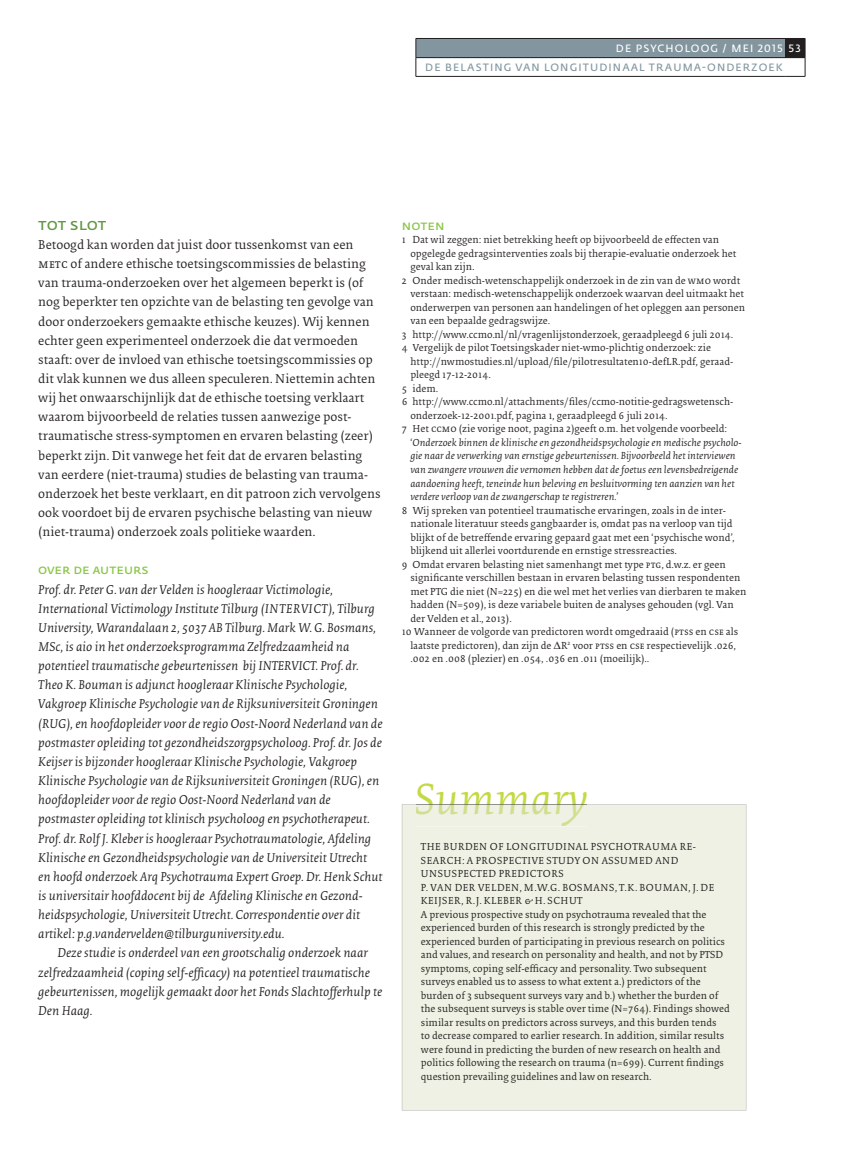
<style>
.page{position:relative;width:842px;height:1168px;background:#fff}
.page>*{position:absolute;margin:0;border:0;box-sizing:border-box;transform-origin:0 0}
.t1{font:italic 45px "Collis";color:#c4d944}
.t2{font:600 16.5px "Fedra Sans Std";letter-spacing:-.01em;color:#619843}
.t3{font:600 13.5px "Fedra Sans Std";color:#8ac648}
.t4{font:italic 13.2px/19.2px "Collis";color:#231f20}
.t5{font:13.2px/19.2px "Collis";color:#231f20}
.t6{font:10.5px/13.5px "Collis";color:#231f20}
.t7{font:italic 10.5px "Collis";color:#231f20}
.t8{font:600 10.5px "Fedra Sans Std";letter-spacing:.14em;color:#83969f}
.t9{font:600 10.5px "Fedra Sans Std";letter-spacing:.11em;color:#fff}
.s1{font-style:normal}
.s2{font-family:"Times"}
</style>
<div class="page">
<div style="left:402px;top:804px;width:344px;height:306px;background:#eef1e3"></div>
<hr style="left:416px;top:804px;width:171px;height:1px;background:#90928b">
<div style="left:416px;top:38px;width:370px;height:20px;background:#83969f"></div>
<hr style="left:416px;top:38px;width:370px;height:1px;background:#231f20">
<hr style="left:416px;top:57px;width:370px;height:1px;background:#231f20">
<svg style="left:416px;top:39px;width:1px;height:37px"></svg>
<hr style="left:416px;top:76px;width:370px;height:1px;background:#231f20">
<svg style="left:786px;top:38px;width:20px;height:39px"></svg>
<p class="t9" style="left:616px;top:42px;width:168px">DE PSYCHOLOOG / MEI 2015</p>
<p class="t8" style="left:425px;top:61px;width:358px">DE BELASTING VAN LONGITUDINAAL TRAUMA-ONDERZOEK</p>
<p class="t9" style="left:788px;top:42px;width:14px">53</p>
<h2 class="t2" style="left:38px;top:214px;width:70px">TOT SLOT</h2>
<p class="t5" style="left:38px;top:236px;width:344px">Betoogd kan worden dat juist door tussenkomst van een metc of andere ethische toetsingscommissies de belasting van trauma-onderzoeken over het algemeen beperkt is (of nog beperkter ten opzichte van de belasting ten gevolge van door onderzoekers gemaakte ethische keuzes). Wij kennen echter geen experimenteel onderzoek die dat vermoeden staaft: over de invloed van ethische toetsingscommissies op dit vlak kunnen we dus alleen speculeren. Niettemin achten wij het onwaarschijnlijk dat de ethische toetsing verklaart waarom bijvoorbeeld de relaties tussen aanwezige post&shy;traumatische stress-symptomen en ervaren belasting (zeer) beperkt zijn. Dit vanwege het feit dat de ervaren belasting van eerdere (niet-trauma) studies de belasting van trauma&shy;onderzoek het beste verklaart, en dit patroon zich vervolgens ook voordoet bij de ervaren psychische belasting van nieuw (niet-trauma) onderzoek zoals politieke waarden.</p>
<p class="t3" style="left:38px;top:561px;width:112px">OVER DE AUTEURS</p>
<p class="t4" style="left:38px;top:580px;width:346px">Prof. dr. Peter G. van der Velden is hoogleraar Victimologie, International Victimology Institute Tilburg (INTERVICT), Tilburg University, Warandalaan 2, 5037 AB Tilburg. Mark W. G. Bosmans, MSc, is aio in het onderzoeksprogramma Zelfredzaamheid na potentieel traumatische gebeurtenissen bij INTERVICT. Prof. dr.<br>Theo K. Bouman is adjunct hoogleraar Klinische Psychologie, Vakgroep Klinische Psychologie van de Rijksuniversiteit Groningen (RUG), en hoofdopleider voor de regio Oost-Noord Nederland van de postmaster opleiding tot gezondheidszorgpsycholoog. Prof. dr. Jos de Keijser is bijzonder hoogleraar Klinische Psychologie, Vakgroep Klinische Psychologie van de Rijksuniversiteit Groningen (RUG), en hoofdopleider voor de regio Oost-Noord Nederland van de postmaster opleiding tot klinisch psycholoog en psychotherapeut.<br>Prof. dr. Rolf J. Kleber is hoogleraar Psychotraumatologie, Afdeling Klinische en Gezondheidspsychologie van de Universiteit Utrecht en hoofd onderzoek Arq Psychotrauma Expert Groep. Dr. Henk Schut is universitair hoofddocent bij de Afdeling Klinische en Gezond&shy;heidspsychologie, Universiteit Utrecht. Correspondentie over dit artikel: p.g.vandervelden@tilburguniversity.edu.</p>
<p class="t4" style="left:38px;top:944px;width:346px;text-indent:19px">Deze studie is onderdeel van een grootschalig onderzoek naar zelfredzaamheid (coping self-efficacy) na potentieel traumatische gebeurtenissen, mogelijk gemaakt door het Fonds Slachtofferhulp te Den Haag.</p>
<p class="t3" style="left:402px;top:217px;width:44px">NOTEN</p>
<p class="t6" style="left:402px;top:234px;width:319px">1 Dat wil zeggen: niet betrekking heeft op bijvoorbeeld de effecten van</p>
<p class="t6" style="left:410px;top:247px;width:327px">opgelegde gedragsinterventies zoals bij therapie-evaluatie onderzoek het</p>
<p class="t6" style="left:410px;top:261px;width:65px">geval kan zijn.</p>
<p class="t6" style="left:402px;top:274px;width:340px">2 Onder medisch-wetenschappelijk onderzoek in de zin van de wmo wordt</p>
<p class="t6" style="left:410px;top:288px;width:335px">verstaan: medisch-wetenschappelijk onderzoek waarvan deel uitmaakt het</p>
<p class="t6" style="left:410px;top:301px;width:336px">onderwerpen van personen aan handelingen of het opleggen aan personen</p>
<p class="t6" style="left:410px;top:315px;width:141px">van een bepaalde gedragswijze.</p>
<p class="t6" style="left:402px;top:328px;width:333px">3 http://www.ccmo.nl/nl/vragenlijstonderzoek, geraadpleegd 6 juli 2014.</p>
<p class="t6" style="left:402px;top:342px;width:311px">4 Vergelijk de pilot Toetsingskader niet-wmo-plichtig onderzoek: zie</p>
<p class="t6" style="left:410px;top:355px;width:324px">http://nwmostudies.nl/upload/file/pilotresultaten10-defLR.pdf, geraad-</p>
<p class="t6" style="left:410px;top:369px;width:82px">pleegd 17-12-2014.</p>
<p class="t6" style="left:402px;top:382px;width:38px">5 idem.</p>
<p class="t6" style="left:402px;top:396px;width:333px">6 http://www.ccmo.nl/attachments/files/ccmo-notitie-gedragswetensch-</p>
<p class="t6" style="left:410px;top:409px;width:259px">onderzoek-12-2001.pdf, pagina 1, geraadpleegd 6 juli 2014.</p>
<p class="t6" style="left:402px;top:423px;width:327px">7 Het ccmo (zie vorige noot, pagina 2)geeft o.m. het volgende voorbeeld:</p>
<p class="t7" style="left:410px;top:436px;width:333px"><span class="s1">‘</span>Onderzoek binnen de klinische en gezondheidspsychologie en medische psycholo-</p>
<p class="t7" style="left:410px;top:449px;width:327px">gie naar de verwerking van ernstige gebeurtenissen. Bijvoorbeeld het interviewen</p>
<p class="t7" style="left:410px;top:463px;width:329px">van zwangere vrouwen die vernomen hebben dat de foetus een levensbedreigende</p>
<p class="t7" style="left:410px;top:476px;width:326px">aandoening heeft, teneinde hun beleving en besluitvorming ten aanzien van het</p>
<p class="t7" style="left:410px;top:490px;width:209px">verdere verloop van de zwangerschap te registreren.<span class="s1">’</span></p>
<p class="t6" style="left:402px;top:504px;width:326px">8 Wij spreken van potentieel traumatische ervaringen, zoals in de inter-</p>
<p class="t6" style="left:410px;top:517px;width:324px">nationale literatuur steeds gangbaarder is, omdat pas na verloop van tijd</p>
<p class="t6" style="left:410px;top:531px;width:326px">blijkt of de betreffende ervaring gepaard gaat met een ‘psychische wond’,</p>
<p class="t6" style="left:410px;top:544px;width:268px">blijkend uit allerlei voortdurende en ernstige stressreacties.</p>
<p class="t6" style="left:402px;top:558px;width:325px">9 Omdat ervaren belasting niet samenhangt met type ptg , d.w.z. er geen</p>
<p class="t6" style="left:410px;top:571px;width:331px">significante verschillen bestaan in ervaren belasting tussen respondenten</p>
<p class="t6" style="left:410px;top:585px;width:337px">met PTG die niet (N=225) en die wel met het verlies van dierbaren te maken</p>
<p class="t6" style="left:410px;top:598px;width:325px">hadden (N=509), is deze variabele buiten de analyses gehouden (vgl. Van</p>
<p class="t6" style="left:410px;top:612px;width:103px">der Velden et al., 2013).</p>
<p class="t6" style="left:402px;top:625px;width:338px">10 Wanneer de volgorde van predictoren wordt omgedraaid (ptss en cse als</p>
<p class="t6" style="left:410px;top:639px;width:327px">laatste predictoren), dan zijn de <span class="s2">Δ</span>R<sup>2</sup> voor ptss en cse respectievelijk .026,</p>
<p class="t6" style="left:410px;top:652px;width:240px">.002 en .008 (plezier) en .054, .036 en .011 (moeilijk)..</p>
<h1 class="t1" style="left:415px;top:772px;width:174px">Summary</h1>
<p class="t6" style="left:421px;top:840px;width:310px">THE BURDEN OF LONGITUDINAL PSYCHOTRAUMA RE-SEARCH: A PROSPECTIVE STUDY ON ASSUMED AND UNSUSPECTED PREDICTORS<br>P. VAN DER VELDEN, M.W.G. BOSMANS, T.K. BOUMAN, J. DE KEIJSER, R.J. KLEBER &amp; H. SCHUT<br>A previous prospective study on psychotrauma revealed that the experienced burden of this research is strongly predicted by the experienced burden of participating in previous research on politics and values, and research on personality and health, and not by PTSD symptoms, coping self-efficacy and personality. Two subsequent surveys enabled us to assess to what extent a.) predictors of the burden of 3 subsequent surveys vary and b.) whether the burden of the subsequent surveys is stable over time (N=764). Findings showed similar results on predictors across surveys, and this burden tends<br>to decrease compared to earlier research. In addition, similar results were found in predicting the burden of new research on health and politics following the research on trauma (n=699). Current findings question prevailing guidelines and law on research.</p>
</div>
